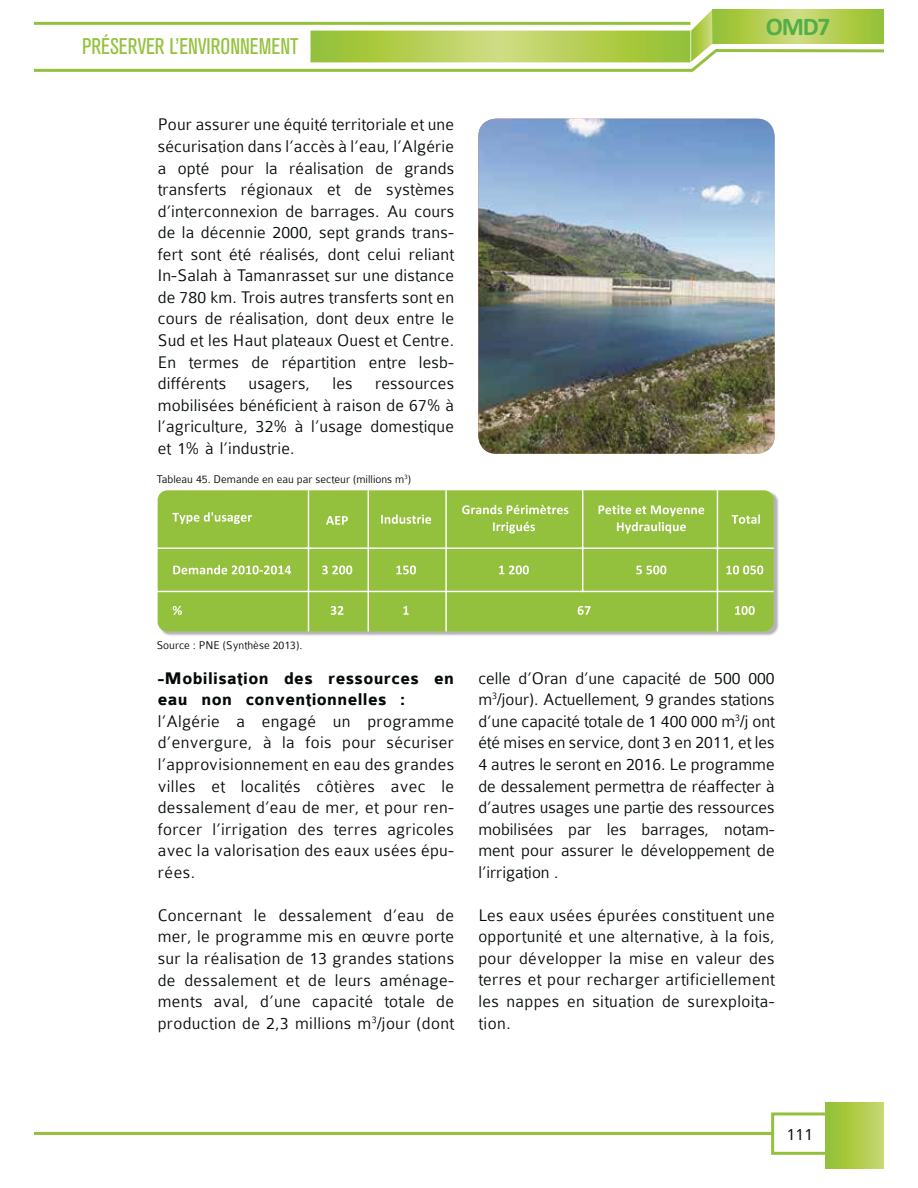
<style>
.page{position:relative;width:918px;height:1188px;background:#fff}
.page>*{position:absolute;margin:0;border:0;box-sizing:border-box;transform-origin:0 0}
.t1{font:700 25.5px "Calibri";color:#53ae47}
.t2{font:condensed 22.5px "Akzidenz Grotesk BQ";color:#94c13d}
.t3{font:300 18px/21.6px "Colaborate";letter-spacing:.02em;color:#040809;text-align:justify}
.t4{font:700 18px/21.6px "Colaborate";letter-spacing:.02em;color:#040809}
.t5{font:300 12px "Colaborate";color:#040809}
</style>
<div class="page">
<hr style="left:35px;top:1132px;width:737px;height:3px;background:#94c13d">
<div style="left:771px;top:1112px;width:71px;height:43px;border:3px solid #94c13d"></div>
<div style="left:826px;top:1102px;width:57px;height:66px;background:linear-gradient(to right,#93bf2d,#c7d76b)"></div>
<svg style="left:35px;top:10px;width:848px;height:62px"></svg>
<img style="left:478px;top:119px;width:297px;height:335px;border-radius:18px">
<img style="left:158px;top:491px;width:620px;height:145px">
<div style="left:158px;top:490px;width:616px;height:141px;background:#94c13d;border-radius:10px"></div>
<hr style="left:308px;top:490px;width:1px;height:141px;background:#fff">
<hr style="left:368px;top:490px;width:1px;height:141px;background:#fff">
<hr style="left:445px;top:490px;width:2px;height:141px;background:#fff">
<hr style="left:582px;top:490px;width:1px;height:102px;background:#fff">
<hr style="left:717px;top:490px;width:1px;height:141px;background:#fff">
<svg style="left:172px;top:512px;width:80px;height:12px"></svg>
<svg style="left:326px;top:516px;width:22px;height:9px"></svg>
<svg style="left:381px;top:514px;width:50px;height:10px"></svg>
<svg style="left:462px;top:505px;width:106px;height:9px"></svg>
<svg style="left:493px;top:522px;width:42px;height:11px"></svg>
<svg style="left:599px;top:505px;width:105px;height:28px"></svg>
<svg style="left:732px;top:514px;width:28px;height:10px"></svg>
<svg style="left:173px;top:565px;width:118px;height:9px"></svg>
<svg style="left:322px;top:566px;width:30px;height:8px"></svg>
<svg style="left:396px;top:566px;width:20px;height:8px"></svg>
<svg style="left:499px;top:566px;width:30px;height:8px"></svg>
<svg style="left:636px;top:566px;width:30px;height:8px"></svg>
<svg style="left:727px;top:566px;width:36px;height:8px"></svg>
<svg style="left:173px;top:606px;width:9px;height:9px"></svg>
<svg style="left:331px;top:606px;width:13px;height:9px"></svg>
<svg style="left:403px;top:606px;width:6px;height:9px"></svg>
<svg style="left:578px;top:606px;width:13px;height:9px"></svg>
<svg style="left:735px;top:606px;width:20px;height:9px"></svg>
<hr style="left:157px;top:547px;width:617px;height:2px;background:#fff">
<hr style="left:157px;top:591px;width:617px;height:1px;background:#fff">
<p class="t2" style="left:82px;top:38px;width:218px">PRÉSERVER L’ENVIRONNEMENT</p>
<p class="t3" style="left:158px;top:115px;width:298px">Pour assurer une équité territoriale et une sécurisation dans l’accès à l’eau, l’Algérie a opté pour la réalisation de grands transferts régionaux et de systèmes d’interconnexion de barrages. Au cours de la décennie 2000, sept grands trans&shy;fert sont été réalisés, dont celui reliant In-Salah à Tamanrasset sur une distance de 780 km. Trois autres transferts sont en cours de réalisation, dont deux entre le Sud et les Haut plateaux Ouest et Centre.<br>En termes de répartition entre lesb&shy;différents usagers, les ressources mobilisées bénéficient à raison de 67% à l’agriculture, 32% à l’usage domestique et 1% à l’industrie.</p>
<p class="t5" style="left:157px;top:475px;width:256px">Tableau 45. Demande en eau par secteur (millions m<sup>3</sup>)</p>
<h1 class="t1" style="left:766px;top:11px;width:66px">OMD7</h1>
<p class="t5" style="left:157px;top:641px;width:147px">Source : PNE (Synthèse 2013).</p>
<p class="t4" style="left:158px;top:669px;width:298px">-Mobilisation des ressources en eau non conventionnelles :</p>
<p class="t3" style="left:158px;top:712px;width:298px">l’Algérie a engagé un programme d’envergure, à la fois pour sécuriser l’approvisionnement en eau des grandes villes et localités côtières avec le dessalement d’eau de mer, et pour ren&shy;forcer l’irrigation des terres agricoles avec la valorisation des eaux usées épu&shy;rées.</p>
<p class="t3" style="left:158px;top:906px;width:298px">Concernant le dessalement d’eau de mer, le programme mis en œuvre porte sur la réalisation de 13 grandes stations de dessalement et de leurs aménage&shy;ments aval, d’une capacité totale de production de 2,3 millions m<sup>3</sup>/jour (dont</p>
<p class="t3" style="left:478px;top:669px;width:298px">celle d’Oran d’une capacité de 500 000 m<sup>3</sup>/jour). Actuellement, 9 grandes stations d‘une capacité totale de 1 400 000 m<sup>3</sup>/j ont été mises en service, dont 3 en 2011, et les 4 autres le seront en 2016. Le programme de dessalement permettra de réaffecter à d’autres usages une partie des ressources mobilisées par les barrages, notam&shy;ment pour assurer le développement de l’irrigation .</p>
<p class="t3" style="left:478px;top:906px;width:298px">Les eaux usées épurées constituent une opportunité et une alternative, à la fois, pour développer la mise en valeur des terres et pour recharger artificiellement les nappes en situation de surexploita&shy;tion.</p>
<p class="t3" style="left:787px;top:1124px;width:28px">111</p>
</div>
